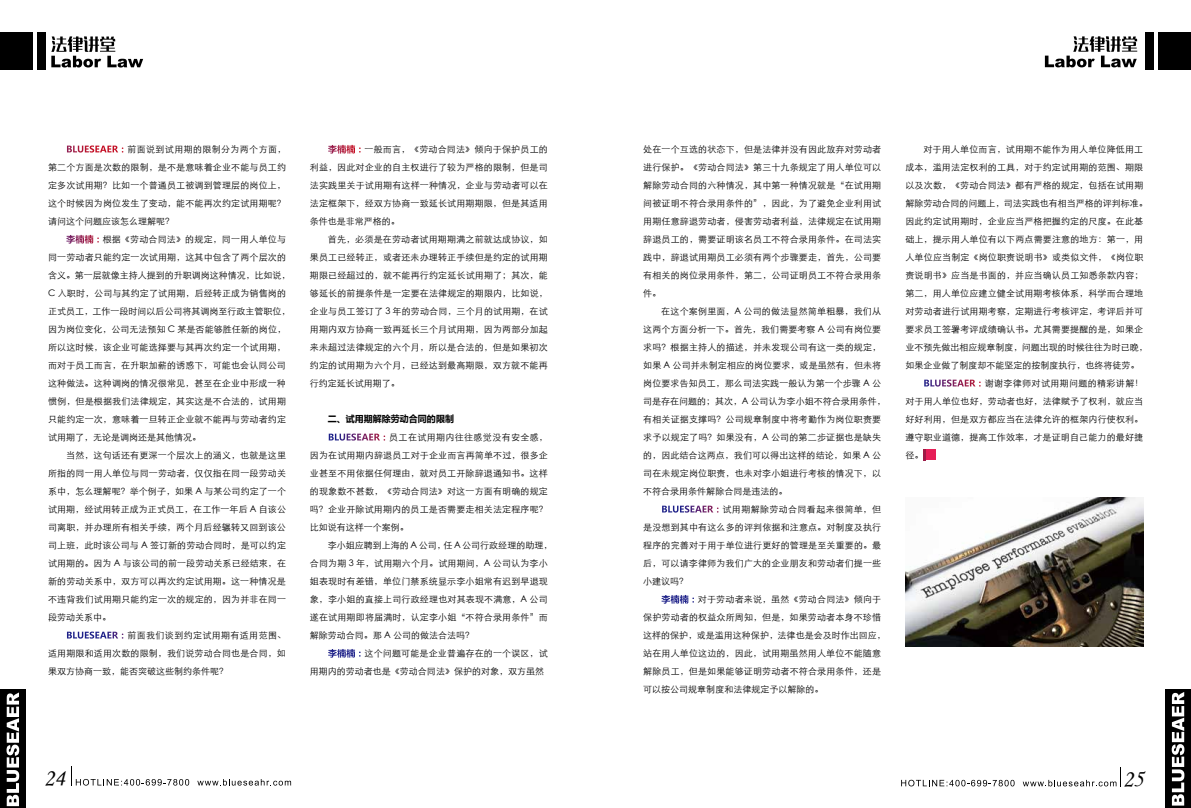
<style>
.page{position:relative;width:1191px;height:808px;background:#fff}
.page>*{position:absolute;margin:0;border:0;box-sizing:border-box;transform-origin:0 0}
.t1{font:24px "Monotype Corsiva";color:#000}
.t2{font:9px/18px "ST Xihei";letter-spacing:.02em;color:#000;text-align:justify}
.t3{font:9px/18px "ST Xihei";color:#000}
.t4{font:9px "ST Xihei";letter-spacing:.04em;color:#000}
.t5{font:700 9px "Microsoft Ya Hei";color:#000}
.s1{font-family:"Microsoft Ya Hei";font-weight:700;color:#fff}
</style>
<div class="page">
<svg style="left:51px;top:36px;width:92px;height:32px"></svg>
<div style="left:0;top:33px;width:33px;height:37px;background:#000"></div>
<div style="left:37px;top:33px;width:9px;height:37px;background:#000"></div>
<div style="left:0;top:689px;width:26px;height:119px;background:#000"></div>
<svg style="left:7px;top:692px;width:12px;height:114px"></svg>
<div style="left:1165px;top:689px;width:26px;height:119px;background:#000"></div>
<svg style="left:1171px;top:692px;width:13px;height:113px"></svg>
<div style="left:1158px;top:33px;width:33px;height:37px;background:#000"></div>
<div style="left:1145px;top:33px;width:8px;height:37px;background:#000"></div>
<svg style="left:901px;top:780px;width:113px;height:6px"></svg>
<svg style="left:1022px;top:767px;width:99px;height:19px"></svg>
<svg style="left:197px;top:779px;width:94px;height:6px"></svg>
<svg style="left:71px;top:766px;width:118px;height:19px"></svg>
<svg style="left:1045px;top:36px;width:92px;height:31px"></svg>
<div style="left:926px;top:449px;width:9px;height:11px;background:#e61e57"></div>
<svg style="left:923px;top:449px;width:2px;height:11px"></svg>
<img style="left:905px;top:498px;width:238px;height:148px">
<p class="t2" style="left:48px;top:139px;width:239px;text-indent:18px"><span class="s1">BLUESEAER：</span>前面说到试用期的限制分为两个方面，第二个方面是次数的限制，是不是意味着企业不能与员工约定多次试用期？比如一个普通员工被调到管理层的岗位上，这个时候因为岗位发生了变动，能不能再次约定试用期呢？请问这个问题应该怎么理解呢？</p>
<p class="t2" style="left:48px;top:229px;width:244px;text-align:left;text-indent:18px"><span class="s1">李楠楠：</span>根据《劳动合同法》的规定，同一用人单位与同一劳动者只能约定一次试用期，这其中包含了两个层次的含义。第一层就像主持人提到的升职调岗这种情况，比如说，<br>C 入职时，公司与其约定了试用期，后经转正成为销售岗的正式员工，工作一段时间以后公司将其调岗至行政主管职位，因为岗位变化，公司无法预知 C 某是否能够胜任新的岗位，所以这时候，该企业可能选择要与其再次约定一个试用期，而对于员工而言，在升职加薪的诱惑下，可能也会认同公司这种做法。这种调岗的情况很常见，甚至在企业中形成一种惯例，但是根据我们法律规定，其实这是不合法的，试用期只能约定一次，意味着一旦转正企业就不能再与劳动者约定试用期了，无论是调岗还是其他情况。</p>
<p class="t2" style="left:48px;top:445px;width:239px;text-indent:18px">当然，这句话还有更深一个层次上的涵义，也就是这里所指的同一用人单位与同一劳动者，仅仅指在同一段劳动关系中，怎么理解呢？举个例子，如果 A 与某公司约定了一个试用期，经试用转正成为正式员工，在工作一年后 A 自该公司离职，并办理所有相关手续，两个月后经辗转又回到该公司上班，此时该公司与 A 签订新的劳动合同时，是可以约定试用期的。因为 A 与该公司的前一段劳动关系已经结束，在新的劳动关系中，双方可以再次约定试用期。这一种情况是不违背我们试用期只能约定一次的规定的，因为并非在同一段劳动关系中。</p>
<p class="t2" style="left:48px;top:625px;width:239px;text-indent:18px"><span class="s1">BLUESEAER：</span>前面我们谈到约定试用期有适用范围、适用期限和适用次数的限制，我们说劳动合同也是合同，如果双方协商一致，能否突破这些制约条件呢？</p>
<p class="t2" style="left:310px;top:139px;width:239px;text-indent:18px"><span class="s1">李楠楠：</span>一般而言，《劳动合同法》倾向于保护员工的利益，因此对企业的自主权进行了较为严格的限制，但是司法实践里关于试用期有这样一种情况，企业与劳动者可以在法定框架下，经双方协商一致延长试用期期限，但是其适用条件也是非常严格的。</p>
<p class="t2" style="left:310px;top:229px;width:239px;text-indent:18px">首先，必须是在劳动者试用期期满之前就达成协议，如果员工已经转正，或者还未办理转正手续但是约定的试用期期限已经超过的，就不能再行约定延长试用期了；其次，能够延长的前提条件是一定要在法律规定的期限内，比如说，企业与员工签订了 3 年的劳动合同，三个月的试用期，在试用期内双方协商一致再延长三个月试用期，因为两部分加起来未超过法律规定的六个月，所以是合法的，但是如果初次约定的试用期为六个月，已经达到最高期限，双方就不能再行约定延长试用期了。</p>
<p class="t5" style="left:328px;top:413px;width:127px">二、试用期解除劳动合同的限制</p>
<p class="t2" style="left:310px;top:427px;width:239px;text-indent:18px"><span class="s1">BLUESEAER：</span>员工在试用期内往往感觉没有安全感，因为在试用期内辞退员工对于企业而言再简单不过，很多企业甚至不用依据任何理由，就对员工开除辞退通知书。这样的现象数不甚数，《劳动合同法》对这一方面有明确的规定吗？企业开除试用期内的员工是否需要走相关法定程序呢？比如说有这样一个案例。</p>
<p class="t2" style="left:310px;top:535px;width:244px;text-align:left;text-indent:18px">李小姐应聘到上海的 A 公司，任 A 公司行政经理的助理，合同为期 3 年，试用期六个月。试用期间，A 公司认为李小姐表现时有差错，单位门禁系统显示李小姐常有迟到早退现象，李小姐的直接上司行政经理也对其表现不满意，A 公司遂在试用期即将届满时，认定李小姐“不符合录用条件”而解除劳动合同。那 A 公司的做法合法吗？</p>
<p class="t3" style="left:310px;top:643px;width:239px;text-indent:18px"><span class="s1">李楠楠：</span>这个问题可能是企业普遍存在的一个误区，试用期内的劳动者也是《劳动合同法》保护的对象，双方虽然</p>
<p class="t2" style="left:643px;top:139px;width:239px">处在一个互选的状态下，但是法律并没有因此放弃对劳动者进行保护。《劳动合同法》第三十九条规定了用人单位可以解除劳动合同的六种情况，其中第一种情况就是“在试用期间被证明不符合录用条件的”，因此，为了避免企业利用试用期任意辞退劳动者，侵害劳动者利益，法律规定在试用期辞退员工的，需要证明该名员工不符合录用条件。在司法实践中，辞退试用期员工必须有两个步骤要走，首先，公司要有相关的岗位录用条件，第二，公司证明员工不符合录用条件。</p>
<p class="t2" style="left:643px;top:301px;width:244px;text-align:left;text-indent:18px">在这个案例里面，A 公司的做法显然简单粗暴，我们从这两个方面分析一下。首先，我们需要考察 A 公司有岗位要求吗？根据主持人的描述，并未发现公司有这一类的规定，如果 A 公司并未制定相应的岗位要求，或是虽然有，但未将岗位要求告知员工，那么司法实践一般认为第一个步骤 A 公司是存在问题的；其次，A 公司认为李小姐不符合录用条件，有相关证据支撑吗？公司规章制度中将考勤作为岗位职责要求予以规定了吗？如果没有，A 公司的第二步证据也是缺失的，因此结合这两点，我们可以得出这样的结论，如果 A 公司在未规定岗位职责，也未对李小姐进行考核的情况下，以不符合录用条件解除合同是违法的。</p>
<p class="t2" style="left:643px;top:499px;width:239px;text-indent:18px"><span class="s1">BLUESEAER：</span>试用期解除劳动合同看起来很简单，但是没想到其中有这么多的评判依据和注意点。对制度及执行程序的完善对于用于单位进行更好的管理是至关重要的。最后，可以请李律师为我们广大的企业朋友和劳动者们提一些小建议吗？</p>
<p class="t2" style="left:643px;top:589px;width:244px;text-align:left;text-indent:18px"><span class="s1">李楠楠：</span>对于劳动者来说，虽然《劳动合同法》倾向于保护劳动者的权益众所周知，但是，如果劳动者本身不珍惜这样的保护，或是滥用这种保护，法律也是会及时作出回应，站在用人单位这边的，因此，试用期虽然用人单位不能随意解除员工，但是如果能够证明劳动者不符合录用条件，还是可以按公司规章制度和法律规定予以解除的。</p>
<p class="t2" style="left:923px;top:139px;width:221px">对于用人单位而言，试用期不能作为用人单位降低用工</p>
<p class="t2" style="left:905px;top:157px;width:239px">成本，滥用法定权利的工具，对于约定试用期的范围、期限</p>
<p class="t2" style="left:905px;top:175px;width:239px">以及次数，《劳动合同法》都有严格的规定，包括在试用期</p>
<p class="t3" style="left:905px;top:193px;width:244px">解除劳动合同的问题上，司法实践也有相当严格的评判标准。</p>
<p class="t2" style="left:905px;top:211px;width:239px">因此约定试用期时，企业应当严格把握约定的尺度。在此基</p>
<p class="t2" style="left:905px;top:229px;width:239px">础上，提示用人单位有以下两点需要注意的地方：第一，用</p>
<p class="t2" style="left:905px;top:247px;width:239px">人单位应当制定《岗位职责说明书》或类似文件，《岗位职</p>
<p class="t2" style="left:905px;top:265px;width:239px">责说明书》应当是书面的，并应当确认员工知悉条款内容；</p>
<p class="t2" style="left:905px;top:283px;width:239px">第二，用人单位应建立健全试用期考核体系，科学而合理地</p>
<p class="t2" style="left:905px;top:301px;width:239px">对劳动者进行试用期考察，定期进行考核评定，考评后并可</p>
<p class="t2" style="left:905px;top:319px;width:239px">要求员工签署考评成绩确认书。尤其需要提醒的是，如果企</p>
<p class="t3" style="left:905px;top:337px;width:244px">业不预先做出相应规章制度，问题出现的时候往往为时已晚，</p>
<p class="t3" style="left:905px;top:355px;width:235px">如果企业做了制度却不能坚定的按制度执行，也终将徒劳。</p>
<p class="t4" style="left:923px;top:376px;width:221px"><span class="s1">BLUESEAER：</span>谢谢李律师对试用期问题的精彩讲解！</p>
<p class="t2" style="left:905px;top:391px;width:239px">对于用人单位也好，劳动者也好，法律赋予了权利，就应当</p>
<p class="t2" style="left:905px;top:409px;width:239px">好好利用，但是双方都应当在法律允许的框架内行使权利。</p>
<p class="t2" style="left:905px;top:427px;width:239px">遵守职业道德，提高工作效率，才是证明自己能力的最好捷</p>
<p class="t2" style="left:905px;top:445px;width:19px">径。</p>
<h1 class="t1" style="left:44px;top:763px;width:23px">24</h1>
<h1 class="t1" style="left:1122px;top:764px;width:23px">25</h1>
</div>
